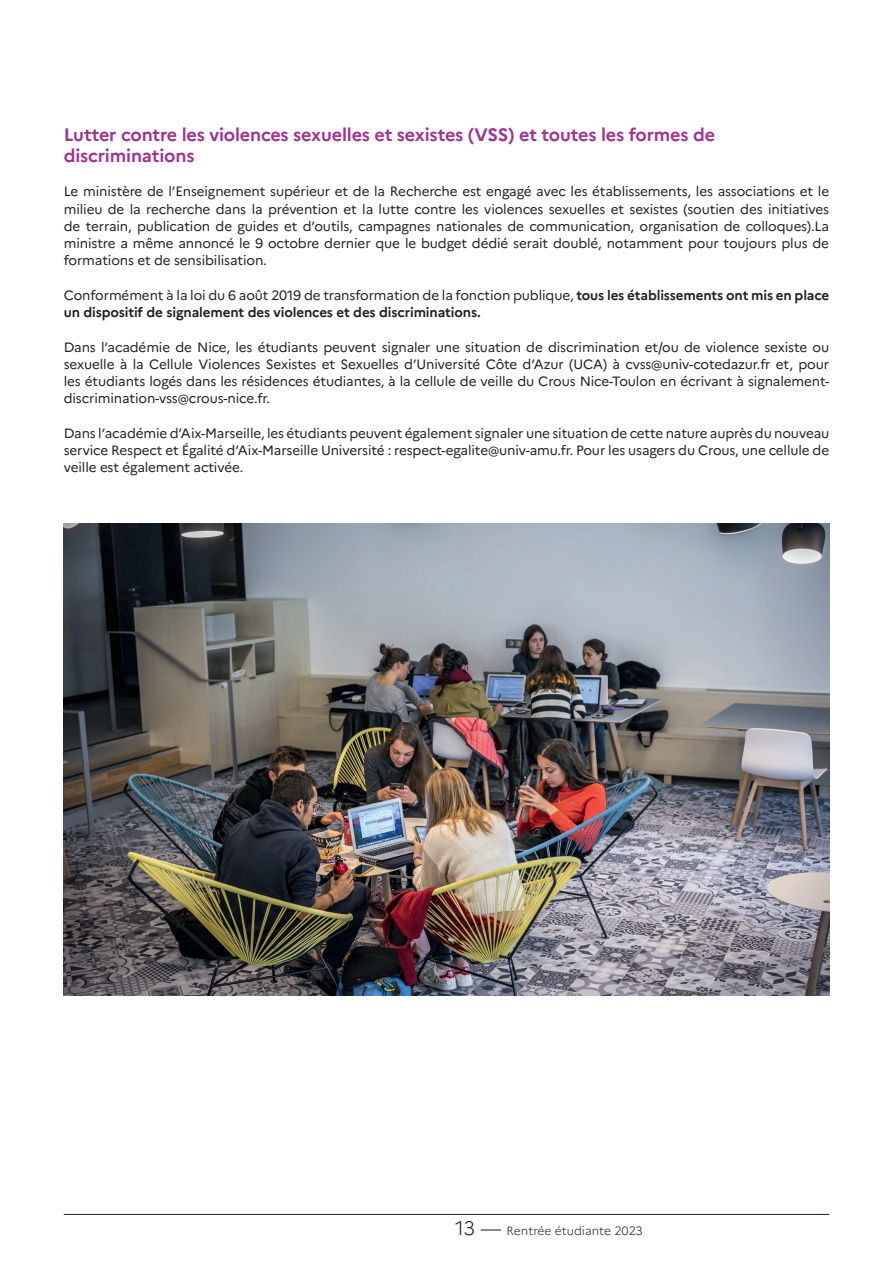
<style>
.page{position:relative;width:893px;height:1263px;background:#fff}
.page>*{position:absolute;margin:0;border:0;box-sizing:border-box;transform-origin:0 0}
.t1{font:700 18px/21px "Marianne";letter-spacing:-.01em;color:#a23193}
.t2{font:13.5px/17.2px "Marianne";letter-spacing:-.01em;color:#231f20;text-align:justify}
.t3{font:700 13.5px/17.2px "Marianne";letter-spacing:-.01em;color:#231f20}
.t4{font:300 12px "Marianne";color:#231f20}
.s1{font-weight:400}
.s2{font-size:19.5px}
</style>
<div class="page">
<img style="left:64px;top:523px;width:765px;height:472px">
<hr style="left:64px;top:1214px;width:765px;height:1px;background:#231f20">
<h1 class="t1" style="left:64px;top:124px;width:653px">Lutter contre les violences sexuelles et sexistes (VSS) et toutes les formes de discriminations</h1>
<p class="t2" style="left:64px;top:183px;width:767px">Le ministère de l’Enseignement supérieur et de la Recherche est engagé avec les établissements, les associations et le milieu de la recherche dans la prévention et la lutte contre les violences sexuelles et sexistes (soutien des initiatives de terrain, publication de guides et d’outils, campagnes nationales de communication, organisation de colloques).La ministre a même annoncé le 9 octobre dernier que le budget dédié serait doublé, notamment pour toujours plus de formations et de sensibilisation.</p>
<p class="t3" style="left:64px;top:286px;width:767px"><span class="s1">Conformément à la loi du 6 août 2019 de transformation de la fonction publique,</span> tous les établissements ont mis en place un dispositif de signalement des violences et des discriminations.</p>
<p class="t2" style="left:64px;top:338px;width:767px">Dans l’académie de Nice, les étudiants peuvent signaler une situation de discrimination et/ou de violence sexiste ou sexuelle à la Cellule Violences Sexistes et Sexuelles d’Université Côte d’Azur (UCA) à cvss@univ-cotedazur.fr et, pour les étudiants logés dans les résidences étudiantes, à la cellule de veille du Crous Nice-Toulon en écrivant à signalement&shy;discrimination-vss@crous-nice.fr.</p>
<p class="t2" style="left:64px;top:424px;width:767px">Dans l’académie d’Aix-Marseille, les étudiants peuvent également signaler une situation de cette nature auprès du nouveau service Respect et Égalité d’Aix-Marseille Université : respect-egalite@univ-amu.fr. Pour les usagers du Crous, une cellule de veille est également activée.</p>
<p class="t4" style="left:455px;top:1223px;width:189px"><span class="s2">13 —</span> Rentrée étudiante 2023</p>
</div>
